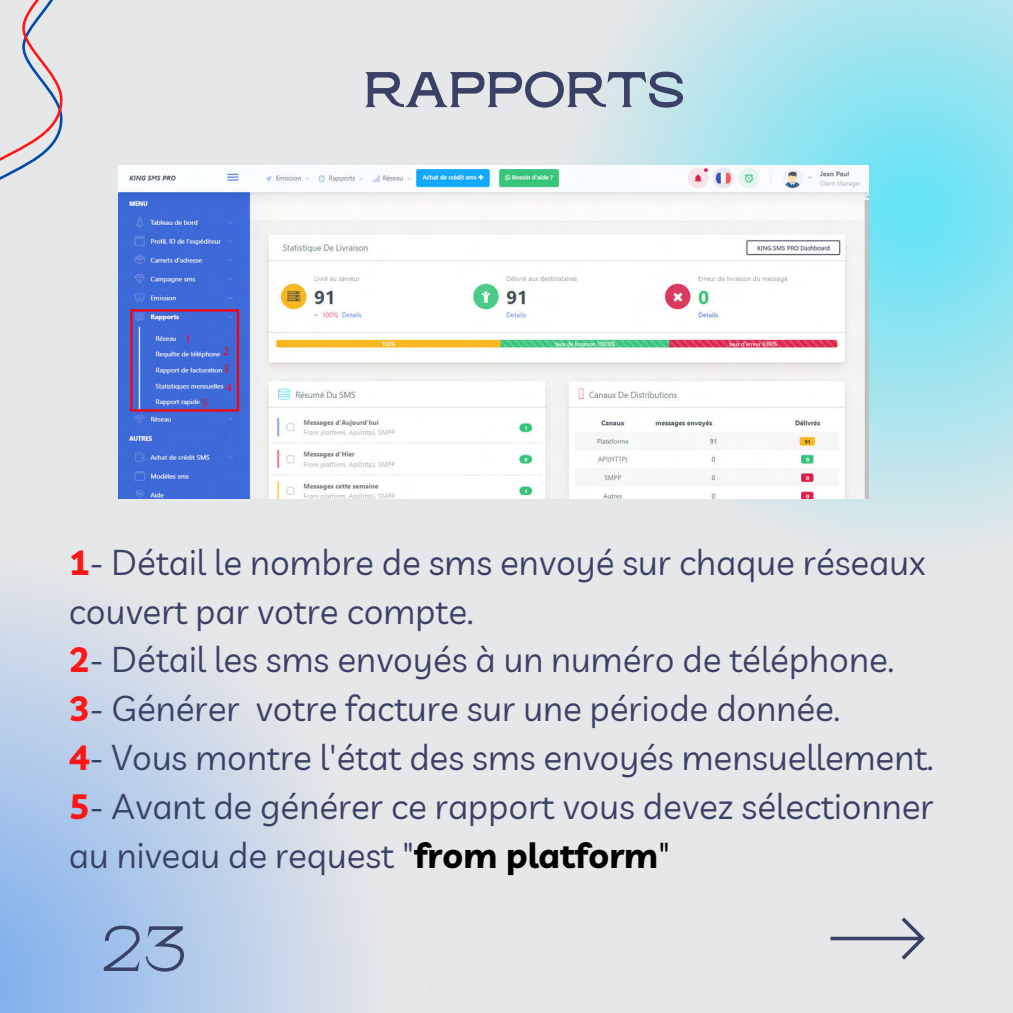
<style>
.page{position:relative;width:1013px;height:1013px;background:#fff}
.page>*{position:absolute;margin:0;border:0;box-sizing:border-box;transform-origin:0 0}
.t1{font:300 63.75px "Rasputin";color:#394266}
.t2{font:700 50px "Rasputin";letter-spacing:.005em;color:#394266}
.t3{font:35px/48.8px "Livvic";color:#394266}
.s1{font-weight:700;color:#ff1616}
.s2{font-weight:700;color:#000}
.s3{color:#000}
</style>
<div class="page">
<div style="left:0;top:0;width:1012px;height:1012px;background:#e6e7e8"></div>
<svg style="left:590px;top:0;width:422px;height:536px;background:#a8e4ed"></svg>
<svg style="left:0;top:591px;width:350px;height:421px"></svg>
<svg style="left:830px;top:917px;width:95px;height:42px"></svg>
<svg style="left:0;top:0;width:63px;height:180px"></svg>
<img style="left:119px;top:165px;width:749px;height:334px">
<h2 class="t2" style="left:364px;top:62px;width:323px">RAPPORTS</h2>
<p class="t3" style="left:69px;top:537px;width:866px"><span class="s1">1</span>- Détail le nombre de sms envoyé sur chaque réseaux couvert par votre compte.<br><span class="s1">2</span>- Détail les sms envoyés à un numéro de téléphone.<br><span class="s1">3</span>- Générer votre facture sur une période donnée.<br><span class="s1">4</span>- Vous montre l'état des sms envoyés mensuellement.<br><span class="s1">5</span>- Avant de générer ce rapport vous devez sélectionner au niveau de request "<span class="s2">from platform</span><span class="s3">"</span></p>
<h1 class="t1" style="left:101px;top:913px;width:87px">23</h1>
</div>
